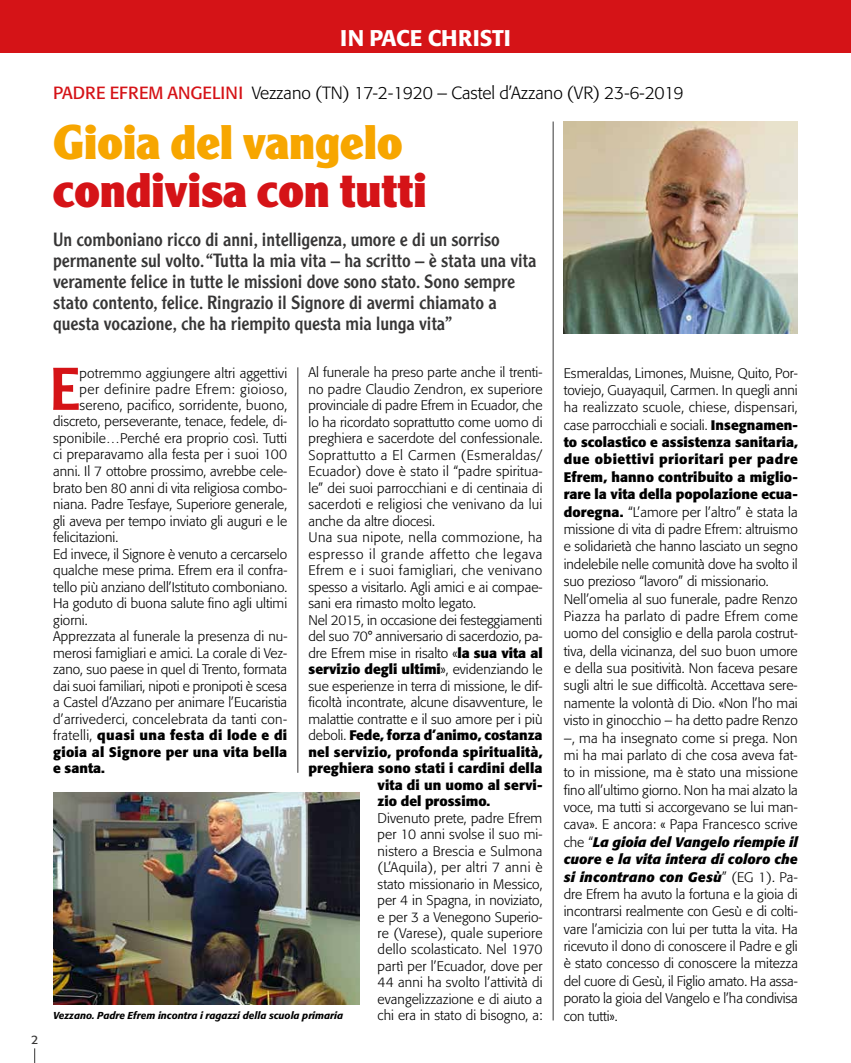
<style>
.page{position:relative;width:851px;height:1063px;background:#fff}
.page>*{position:absolute;margin:0;border:0;box-sizing:border-box;transform-origin:0 0}
.t1{font:500 58.88px "Clearface Gothic LH";color:#d51317}
.t2{font:900 47.5px "Clearface Gothic LH";letter-spacing:.005em;color:#d51317}
.t3{font:900 47.5px "Clearface Gothic LH";letter-spacing:.005em;color:#f7a600}
.t4{font:500 22.5px "Formata";color:#fff}
.t5{font:18.75px/21.2px "Clearface Gothic LH";color:#373636}
.t6{font:300 17.5px "Formata";color:#000}
.t7{font:300 13.75px/17.4px "Formata";color:#000;text-align:justify}
.t8{font:700 13.75px "Formata";letter-spacing:.01em;color:#000}
.t9{font:300 13.75px "Formata";letter-spacing:.02em;color:#000}
.t10{font:300 13.75px "Formata";letter-spacing:.035em;color:#000}
.t11{font:300 13.75px "Formata";letter-spacing:.03em;color:#000}
.t12{font:300 13.75px "Formata";letter-spacing:.045em;color:#000}
.t13{font:300 13.75px "Formata";letter-spacing:.025em;color:#000}
.t14{font:12.25px "Formata";color:#373636}
.t15{font:italic 500 10px "Formata";color:#000}
.s1{font-weight:400;color:#d51317}
.s2{font-weight:700}
.s3{font-weight:300}
.s4{font-weight:700;font-style:italic}
</style>
<div class="page">
<div style="left:0;top:0;width:850px;height:53px;background:#d51317"></div>
<hr style="left:850px;top:0;width:1px;height:53px;background:#d51317">
<svg style="left:34px;top:1048px;width:1px;height:15px"></svg>
<hr style="left:297px;top:367px;width:1px;height:406px;background:#373636">
<hr style="left:553px;top:122px;width:1px;height:898px;background:#373636">
<img style="left:563px;top:122px;width:234px;height:212px">
<img style="left:53px;top:792px;width:307px;height:212px">
<p class="t14" style="left:31px;top:1032px;width:9px">2</p>
<h3 class="t4" style="left:340px;top:24px;width:172px">IN PACE CHRISTI</h3>
<p class="t6" style="left:53px;top:83px;width:632px"><span class="s1">PADRE EFREM ANGELINI</span> Vezzano (TN) 17-2-1920 – Castel d’Azzano (VR) 23-6-2019</p>
<h2 class="t3" style="left:53px;top:113px;width:351px">Gioia del vangelo</h2>
<h2 class="t2" style="left:53px;top:161px;width:375px">condivisa con tutti</h2>
<p class="t5" style="left:53px;top:228px;width:484px">Un comboniano ricco di anni, intelligenza, umore e di un sorriso permanente sul volto. “Tutta la mia vita – ha scritto – è stata una vita veramente felice in tutte le missioni dove sono stato. Sono sempre stato contento, felice. Ringrazio il Signore di avermi chiamato a questa vocazione, che ha riempito questa mia lunga vita”</p>
<p class="t7" style="left:308px;top:364px;width:235px">Al funerale ha preso parte anche il trenti-</p>
<p class="t7" style="left:308px;top:381px;width:235px">no padre Claudio Zendron, ex superiore</p>
<p class="t7" style="left:308px;top:397px;width:235px">provinciale di padre Efrem in Ecuador, che</p>
<p class="t7" style="left:308px;top:414px;width:235px">lo ha ricordato soprattutto come uomo di</p>
<p class="t7" style="left:308px;top:430px;width:235px">preghiera e sacerdote del confessionale.</p>
<p class="t10" style="left:308px;top:447px;width:235px">Soprattutto a El Carmen (Esmeraldas/</p>
<p class="t7" style="left:308px;top:463px;width:235px">Ecuador) dove è stato il “padre spiritua-</p>
<p class="t7" style="left:308px;top:479px;width:235px">le” dei suoi parrocchiani e di centinaia di</p>
<p class="t9" style="left:308px;top:496px;width:235px">sacerdoti e religiosi che venivano da lui</p>
<p class="t7" style="left:308px;top:512px;width:128px">anche da altre diocesi.</p>
<p class="t13" style="left:308px;top:529px;width:235px">Una sua nipote, nella commozione, ha</p>
<p class="t12" style="left:308px;top:546px;width:235px">espresso il grande affetto che legava</p>
<p class="t11" style="left:308px;top:562px;width:235px">Efrem e i suoi famigliari, che venivano</p>
<p class="t7" style="left:308px;top:578px;width:235px">spesso a visitarlo. Agli amici e ai compae-</p>
<p class="t7" style="left:308px;top:595px;width:169px">sani era rimasto molto legato.</p>
<p class="t7" style="left:308px;top:611px;width:235px">Nel 2015, in occasione dei festeggiamenti</p>
<p class="t7" style="left:308px;top:628px;width:235px">del suo 70° anniversario di sacerdozio, pa-</p>
<p class="t7" style="left:308px;top:644px;width:236px">dre Efrem mise in risalto «<span class="s2">la sua vita al</span></p>
<p class="t8" style="left:308px;top:661px;width:236px">servizio degli ultimi<span class="s3">», evidenziando le</span></p>
<p class="t7" style="left:308px;top:677px;width:235px">sue esperienze in terra di missione, le dif-</p>
<p class="t7" style="left:308px;top:694px;width:236px">ficoltà incontrate, alcune disavventure, le</p>
<p class="t7" style="left:308px;top:710px;width:235px">malattie contratte e il suo amore per i più</p>
<p class="t8" style="left:308px;top:727px;width:235px"><span class="s3">deboli.</span> Fede, forza d’animo, costanza</p>
<p class="t8" style="left:308px;top:743px;width:235px">nel servizio, profonda spiritualità,</p>
<p class="t8" style="left:308px;top:760px;width:235px">preghiera sono stati i cardini della</p>
<p class="t8" style="left:377px;top:776px;width:166px">vita di un uomo al servi-</p>
<p class="t8" style="left:377px;top:793px;width:114px">zio del prossimo.</p>
<p class="t7" style="left:377px;top:810px;width:166px;line-height:16.5px">Divenuto prete, padre Efrem per 10 anni svolse il suo mi&shy;nistero a Brescia e Sulmona (L’Aquila), per altri 7 anni è stato missionario in Messico, per 4 in Spagna, in noviziato, e per 3 a Venegono Superio&shy;re (Varese), quale superiore dello scolasticato. Nel 1970 partì per l’Ecuador, dove per 44 anni ha svolto l’attività di evangelizzazione e di aiuto a chi era in stato di bisogno, a:</p>
<h1 class="t1" style="left:50px;top:353px;width:31px">E</h1>
<p class="t7" style="left:79px;top:364px;width:209px">potremmo aggiungere altri aggettivi</p>
<p class="t10" style="left:79px;top:381px;width:209px">per definire padre Efrem: gioioso,</p>
<p class="t7" style="left:79px;top:396px;width:209px">sereno, pacifico, sorridente, buono,</p>
<p class="t7" style="left:53px;top:413px;width:235px">discreto, perseverante, tenace, fedele, di-</p>
<p class="t7" style="left:53px;top:430px;width:235px">sponibile…Perché era proprio così. Tutti</p>
<p class="t7" style="left:53px;top:446px;width:235px">ci preparavamo alla festa per i suoi 100</p>
<p class="t7" style="left:53px;top:463px;width:235px">anni. Il 7 ottobre prossimo, avrebbe cele-</p>
<p class="t7" style="left:53px;top:479px;width:235px">brato ben 80 anni di vita religiosa combo-</p>
<p class="t7" style="left:53px;top:496px;width:235px">niana. Padre Tesfaye, Superiore generale,</p>
<p class="t7" style="left:53px;top:512px;width:235px">gli aveva per tempo inviato gli auguri e le</p>
<p class="t7" style="left:53px;top:529px;width:67px">felicitazioni.</p>
<p class="t7" style="left:53px;top:545px;width:235px">Ed invece, il Signore è venuto a cercarselo</p>
<p class="t7" style="left:53px;top:562px;width:236px">qualche mese prima. Efrem era il confra-</p>
<p class="t7" style="left:53px;top:578px;width:235px">tello più anziano dell’Istituto comboniano.</p>
<p class="t7" style="left:53px;top:595px;width:235px">Ha goduto di buona salute fino agli ultimi</p>
<p class="t7" style="left:53px;top:611px;width:36px">giorni.</p>
<p class="t7" style="left:53px;top:628px;width:236px">Apprezzata al funerale la presenza di nu-</p>
<p class="t7" style="left:53px;top:644px;width:235px">merosi famigliari e amici. La corale di Vez-</p>
<p class="t7" style="left:53px;top:661px;width:235px">zano, suo paese in quel di Trento, formata</p>
<p class="t7" style="left:53px;top:677px;width:235px">dai suoi familiari, nipoti e pronipoti è scesa</p>
<p class="t7" style="left:53px;top:694px;width:235px">a Castel d’Azzano per animare l’Eucaristia</p>
<p class="t9" style="left:53px;top:711px;width:235px">d’arrivederci, concelebrata da tanti con-</p>
<p class="t8" style="left:53px;top:727px;width:235px"><span class="s3">fratelli,</span> quasi una festa di lode e di</p>
<p class="t8" style="left:53px;top:743px;width:235px">gioia al Signore per una vita bella</p>
<p class="t8" style="left:53px;top:760px;width:53px">e santa.</p>
<p class="t15" style="left:53px;top:1010px;width:291px">Vezzano. Padre Efrem incontra i ragazzi della scuola primaria</p>
<p class="t7" style="left:563px;top:364px;width:236px;text-align:left">Esmeraldas, Limones, Muisne, Quito, Por&shy;toviejo, Guayaquil, Carmen. In quegli anni ha realizzato scuole, chiese, dispensari, case parrocchiali e sociali. <span class="s2">Insegnamen&shy;to scolastico e assistenza sanitaria, due obiettivi prioritari per padre Efrem, hanno contribuito a miglio&shy;rare la vita della popolazione ecua&shy;doregna.</span> “L’amore per l’altro” è stata la missione di vita di padre Efrem: altruismo e solidarietà che hanno lasciato un segno indelebile nelle comunità dove ha svolto il suo prezioso “lavoro” di missionario.<br>Nell’omelia al suo funerale, padre Renzo Piazza ha parlato di padre Efrem come uomo del consiglio e della parola costrut&shy;tiva, della vicinanza, del suo buon umore e della sua positività. Non faceva pesare sugli altri le sue difficoltà. Accettava sere&shy;namente la volontà di Dio. «Non l’ho mai visto in ginocchio – ha detto padre Renzo –, ma ha insegnato come si prega. Non mi ha mai parlato di che cosa aveva fat&shy;to in missione, ma è stato una missione fino all’ultimo giorno. Non ha mai alzato la voce, ma tutti si accorgevano se lui man&shy;cava». E ancora: « Papa Francesco scrive che “<span class="s4">La gioia del Vangelo riempie il cuore e la vita intera di coloro che si incontrano con Gesù</span>” (EG 1). Pa&shy;dre Efrem ha avuto la fortuna e la gioia di incontrarsi realmente con Gesù e di colti&shy;vare l’amicizia con lui per tutta la vita. Ha ricevuto il dono di conoscere il Padre e gli è stato concesso di conoscere la mitezza del cuore di Gesù, il Figlio amato. Ha assa&shy;porato la gioia del Vangelo e l’ha condivisa con tutti».</p>
</div>
